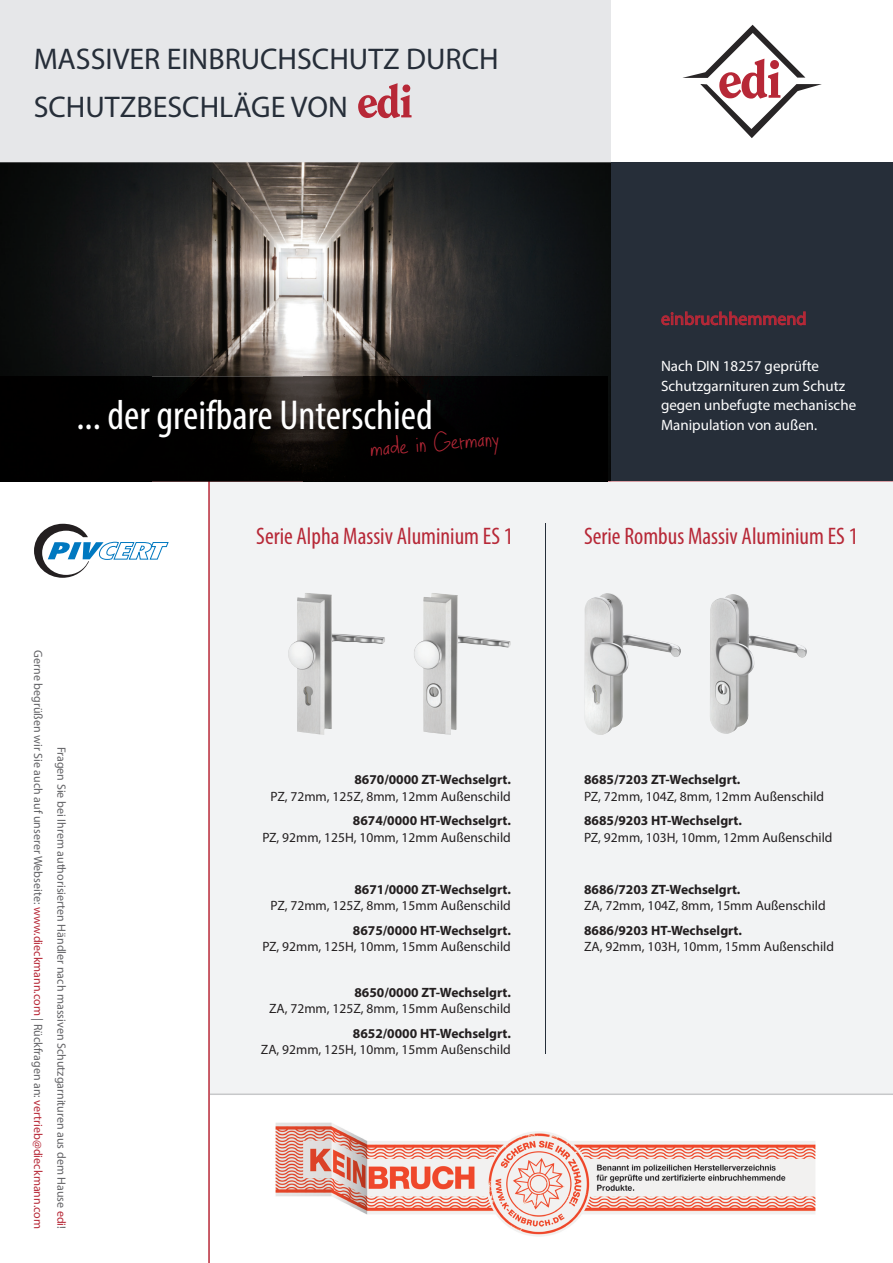
<style>
.page{position:relative;width:893px;height:1263px;background:#fff}
.page>*{position:absolute;margin:0;border:0;box-sizing:border-box;transform-origin:0 0}
.t1{font:condensed 42px "Myriad Pro";color:#fff}
.t2{font:30px/47.5px "Myriad Pro";color:#262e39}
.t3{font:condensed 24px "Myriad Pro";color:#b72837}
.t4{font:18px "Myriad Pro";color:#b72837}
.t5{font:16.5px "Turkeyface";color:#b72837}
.t6{font:15px/19.5px "Myriad Pro";color:#fff}
.t7{font:13.5px "Myriad Pro";color:#231f20}
.t8{font:700 13.5px "Myriad Pro";color:#231f20}
.t9{font:12px/23.5px "Myriad Pro";color:#636366;text-align:right}
.s1{color:#b72837}
</style>
<div class="page">
<div style="left:210px;top:482px;width:683px;height:613px;background:#f2f3f4"></div>
<svg style="left:34px;top:482px;width:176px;height:781px"></svg>
<div style="left:0;top:0;width:611px;height:162px;background:#e6e7e9"></div>
<img style="left:0;top:162px;width:611px;height:319px">
<div style="left:611px;top:162px;width:282px;height:319px;background:#262e39"></div>
<hr style="left:545px;top:524px;width:1px;height:530px;background:#262e39">
<svg style="left:661px;top:311px;width:145px;height:15px"></svg>
<svg style="left:358px;top:83px;width:54px;height:35px;background:#d1939a"></svg>
<svg style="left:683px;top:25px;width:138px;height:113px"></svg>
<svg style="left:0;top:481px;width:607px;height:1px"></svg>
<img style="left:0;top:376px;width:607px;height:105px">
<img style="left:584px;top:593px;width:98px;height:142px">
<img style="left:288px;top:593px;width:97px;height:142px">
<img style="left:709px;top:594px;width:98px;height:140px">
<img style="left:413px;top:593px;width:98px;height:142px">
<img style="left:275px;top:1122px;width:541px;height:115px">
<h2 class="t2" style="left:34px;top:35px;width:466px">MASSIVER EINBRUCHSCHUTZ DURCH<br>SCHUTZBESCHLÄGE VON</h2>
<h1 class="t1" style="left:76px;top:390px;width:358px">... der greifbare Unterschied</h1>
<p class="t5" style="left:370px;top:441px;width:130px;rotate:-5deg">made in Germany</p>
<h3 class="t4" style="left:661px;top:307px;width:147px">einbruchhemmend</h3>
<p class="t6" style="left:661px;top:356px;width:197px">Nach DIN 18257 geprüfte<br>Schutzgarnituren zum Schutz gegen unbefugte mechanische<br>Manipulation von außen.</p>
<p class="t9" style="left:74px;top:650px;width:580px;rotate:90deg">Fragen Sie bei Ihrem authorisierten Händler nach massiven Schutzgarnituren aus dem Hause <span class="s1">edi</span>!<br>Gerne begrüßen wir Sie auch auf unserer Webseite: <span class="s1">www.dieckmann.com</span> | Rückfragen an: <span class="s1">vertrieb@dieckmann.com</span></p>
<h3 class="t3" style="left:256px;top:521px;width:258px">Serie Alpha Massiv Aluminium ES 1</h3>
<h3 class="t3" style="left:584px;top:521px;width:275px">Serie Rombus Massiv Aluminium ES 1</h3>
<p class="t8" style="left:354px;top:771px;width:158px">8670/0000 ZT-Wechselgrt.</p>
<p class="t7" style="left:271px;top:788px;width:242px">PZ, 72mm, 125Z, 8mm, 12mm Außenschild</p>
<p class="t8" style="left:353px;top:812px;width:159px">8674/0000 HT-Wechselgrt.</p>
<p class="t7" style="left:262px;top:829px;width:250px">PZ, 92mm, 125H, 10mm, 12mm Außenschild</p>
<p class="t8" style="left:354px;top:880px;width:158px">8671/0000 ZT-Wechselgrt.</p>
<p class="t7" style="left:271px;top:897px;width:242px">PZ, 72mm, 125Z, 8mm, 15mm Außenschild</p>
<p class="t8" style="left:353px;top:921px;width:159px">8675/0000 HT-Wechselgrt.</p>
<p class="t7" style="left:262px;top:938px;width:250px">PZ, 92mm, 125H, 10mm, 15mm Außenschild</p>
<p class="t8" style="left:354px;top:983px;width:158px">8650/0000 ZT-Wechselgrt.</p>
<p class="t7" style="left:269px;top:1000px;width:243px">ZA, 72mm, 125Z, 8mm, 15mm Außenschild</p>
<p class="t8" style="left:353px;top:1024px;width:159px">8652/0000 HT-Wechselgrt.</p>
<p class="t7" style="left:261px;top:1041px;width:251px">ZA, 92mm, 125H, 10mm, 15mm Außenschild</p>
<p class="t8" style="left:584px;top:771px;width:158px">8685/7203 ZT-Wechselgrt.</p>
<p class="t7" style="left:584px;top:788px;width:242px">PZ, 72mm, 104Z, 8mm, 12mm Außenschild</p>
<p class="t8" style="left:584px;top:812px;width:159px">8685/9203 HT-Wechselgrt.</p>
<p class="t7" style="left:584px;top:829px;width:250px">PZ, 92mm, 103H, 10mm, 12mm Außenschild</p>
<p class="t8" style="left:584px;top:880px;width:158px">8686/7203 ZT-Wechselgrt.</p>
<p class="t7" style="left:584px;top:897px;width:243px">ZA, 72mm, 104Z, 8mm, 15mm Außenschild</p>
<p class="t8" style="left:584px;top:921px;width:159px">8686/9203 HT-Wechselgrt.</p>
<p class="t7" style="left:584px;top:938px;width:251px">ZA, 92mm, 103H, 10mm, 15mm Außenschild</p>
</div>
